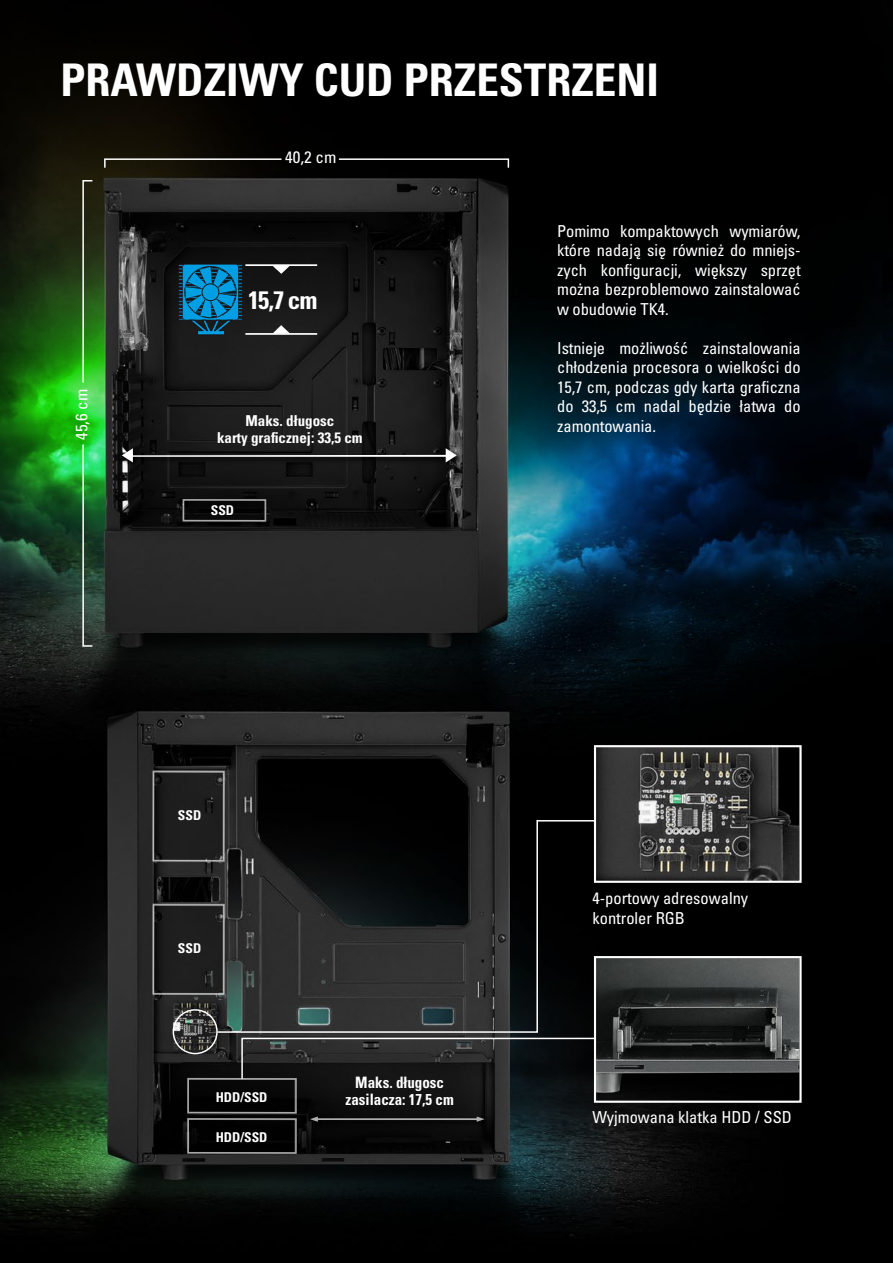
<style>
.page{position:relative;width:893px;height:1263px;background:#fff}
.page>*{position:absolute;margin:0;border:0;box-sizing:border-box;transform-origin:0 0}
.t1{font:45px "Univers LTCYR 67 Bold Cond";color:#fff}
.t2{font:25.2px "Univers LTCYR 67 Bold Cond";color:#fff}
.t3{font:condensed 16.5px/19.5px "Univers LTCYR 57";letter-spacing:-.005em;color:#fff;text-align:justify}
.t4{font:condensed 16.5px "Univers LTCYR 57";letter-spacing:-.005em;color:#fff;scale:1.04 1}
.t5{font:15.75px/17.2px "Univers LTCYR 67 Bold Cond";color:#fff;text-align:center;scale:.95 1}
.t6{font:15px/16.5px "Univers LTCYR 67 Bold Cond";color:#fff;text-align:center}
.t7{font:13.5px "Univers LTCYR 67 Bold Cond";color:#fff}
</style>
<div class="page">
<img style="left:0;top:0;width:893px;height:1263px">
<div style="left:594px;top:745px;width:208px;height:138px;border:2px solid #fff"></div>
<div style="left:594px;top:956px;width:208px;height:147px;border:2px solid #fff"></div>
<svg style="left:153px;top:772px;width:71px;height:89px;background:#232323"></svg>
<div style="left:183px;top:500px;width:82px;height:21px;background:#010101"></div>
<svg style="left:216px;top:819px;width:380px;height:214px;background:#222424"></svg>
<svg style="left:241px;top:1037px;width:355px;height:43px;background:#28292a"></svg>
<div style="left:173px;top:1009px;width:45px;height:45px;border:1px solid #fff;border-radius:50%"></div>
<svg style="left:337px;top:158px;width:173px;height:11px;background:#242424"></svg>
<svg style="left:103px;top:158px;width:180px;height:11px;background:#322f27"></svg>
<svg style="left:82px;top:179px;width:12px;height:205px;background:#406f32"></svg>
<svg style="left:82px;top:443px;width:12px;height:204px;background:#407c52"></svg>
<div style="left:178px;top:318px;width:65px;height:2px;border:1px solid #1a171b"></div>
<div style="left:178px;top:314px;width:65px;height:3px;border:1px solid #1a171b"></div>
<div style="left:178px;top:311px;width:65px;height:2px;border:1px solid #1a171b"></div>
<div style="left:178px;top:307px;width:65px;height:2px;border:1px solid #1a171b"></div>
<div style="left:178px;top:304px;width:65px;height:2px;border:1px solid #1a171b"></div>
<div style="left:178px;top:300px;width:65px;height:2px;border:1px solid #1a171b"></div>
<div style="left:178px;top:296px;width:65px;height:3px;border:1px solid #1a171b"></div>
<div style="left:178px;top:293px;width:65px;height:2px;border:1px solid #1a171b"></div>
<div style="left:178px;top:289px;width:65px;height:3px;border:1px solid #1a171b"></div>
<div style="left:178px;top:286px;width:65px;height:2px;border:1px solid #1a171b"></div>
<div style="left:178px;top:282px;width:65px;height:2px;border:1px solid #1a171b"></div>
<div style="left:178px;top:279px;width:65px;height:2px;border:1px solid #1a171b"></div>
<div style="left:178px;top:275px;width:65px;height:2px;border:1px solid #1a171b"></div>
<div style="left:178px;top:271px;width:65px;height:3px;border:1px solid #1a171b"></div>
<div style="left:178px;top:268px;width:65px;height:2px;border:1px solid #1a171b"></div>
<div style="left:178px;top:264px;width:65px;height:2px;border:1px solid #1a171b"></div>
<svg style="left:182px;top:264px;width:56px;height:71px;background:#096d99"></svg>
<div style="left:202px;top:284px;width:17px;height:17px;background:#009ee2;border-radius:50%"></div>
<div style="left:202px;top:284px;width:17px;height:17px;border:1px solid #1a171b;border-radius:50%"></div>
<hr style="left:245px;top:264px;width:72px;height:2px;background:#fff">
<svg style="left:272px;top:266px;width:18px;height:8px"></svg>
<hr style="left:245px;top:333px;width:72px;height:2px;background:#fff">
<svg style="left:272px;top:325px;width:18px;height:9px"></svg>
<img style="left:116px;top:443px;width:353px;height:32px">
<svg style="left:122px;top:448px;width:335px;height:14px;background:#363636"></svg>
<svg style="left:153px;top:905px;width:71px;height:89px;background:#242424"></svg>
<div style="left:188px;top:1119px;width:107px;height:34px;background:#010101"></div>
<div style="left:188px;top:1079px;width:107px;height:34px;background:#010101"></div>
<img style="left:303px;top:1112px;width:195px;height:20px">
<svg style="left:310px;top:1116px;width:175px;height:6px"></svg>
<h1 class="t1" style="left:60px;top:53px;width:600px">PRAWDZIWY CUD PRZESTRZENI</h1>
<p class="t4" style="left:71px;top:440px;width:51px;rotate:-90deg">45,6 cm</p>
<p class="t4" style="left:285px;top:147px;width:51px">40,2 cm</p>
<h2 class="t2" style="left:248px;top:284px;width:71px">15,7 cm</h2>
<p class="t6" style="left:217px;top:412px;width:147px">Maks. długosc<br>karty graficznej: 33,5 cm</p>
<p class="t7" style="left:211px;top:502px;width:25px">SSD</p>
<p class="t3" style="left:557px;top:221px;width:245px">Pomimo kompaktowych wymiarów, które nadają się również do mniejs&shy;zych konfiguracji, większy sprzęt można bezproblemowo zainstalować w obudowie TK4.</p>
<p class="t3" style="left:557px;top:338px;width:245px">Istnieje możliwość zainstalowania chłodzenia procesora o wielkości do 15,7 cm, podczas gdy karta graficzna do 33,5 cm nadal będzie łatwa do zamontowania.</p>
<p class="t7" style="left:178px;top:807px;width:25px">SSD</p>
<p class="t7" style="left:178px;top:940px;width:25px">SSD</p>
<p class="t7" style="left:216px;top:1088px;width:53px">HDD/SSD</p>
<p class="t7" style="left:216px;top:1129px;width:53px">HDD/SSD</p>
<p class="t5" style="left:346px;top:1073px;width:116px">Maks. długosc zasilacza: 17,5 cm</p>
<p class="t3" style="left:592px;top:888px;width:157px">4-portowy adresowalny kontroler RGB</p>
<p class="t3" style="left:592px;top:1107px;width:201px">Wyjmowana klatka HDD / SSD</p>
</div>
